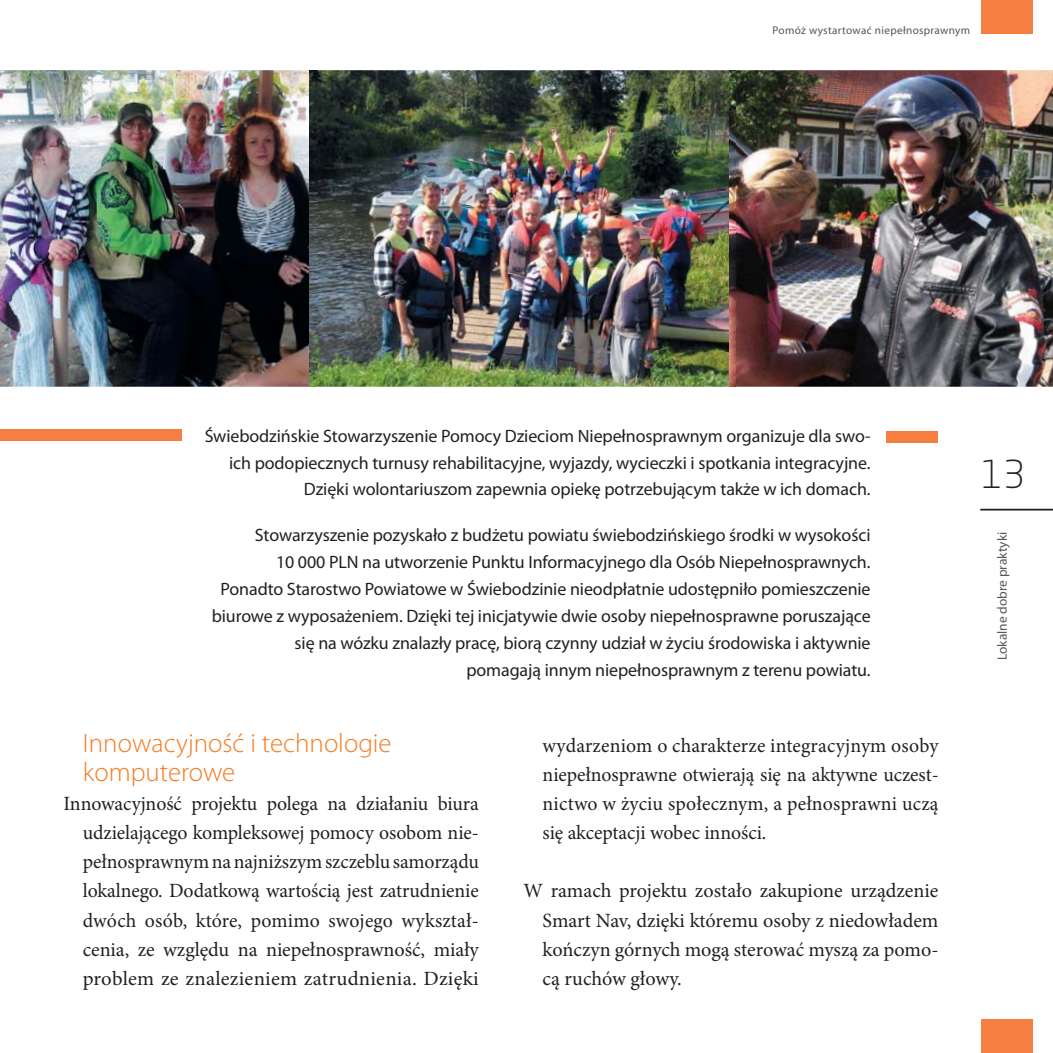
<style>
.page{position:relative;width:1053px;height:1053px;background:#fff}
.page>*{position:absolute;margin:0;border:0;box-sizing:border-box;transform-origin:0 0}
.t1{font:300 38.02px "Neo Sans Std";color:#231f20}
.t2{font:300 27px/29.2px "Myriad Pro";color:#f47b20}
.t3{font:20.25px/29.2px "Minion Pro";color:#231f20;text-align:justify}
.t4{font:18px/27px "Myriad Pro";letter-spacing:-.005em;color:#231f20;text-align:right}
.t5{font:13.5px "Myriad Pro";color:#555658}
.t6{font:11.25px "Myriad Pro";letter-spacing:.03em;color:#555658}
</style>
<div class="page">
<div style="left:980px;top:0;width:52px;height:33px;background:#f57f41"></div>
<div style="left:980px;top:1019px;width:52px;height:33px;background:#f57f41"></div>
<hr style="left:980px;top:508px;width:72px;height:2px;background:#231f20">
<img style="left:0;top:70px;width:309px;height:317px">
<img style="left:317px;top:70px;width:412px;height:317px">
<img style="left:309px;top:70px;width:8px;height:317px">
<img style="left:735px;top:70px;width:317px;height:251px">
<img style="left:735px;top:321px;width:317px;height:66px">
<img style="left:729px;top:70px;width:6px;height:317px">
<div style="left:0;top:429px;width:182px;height:12px;background:#f57f41"></div>
<div style="left:886px;top:431px;width:52px;height:11px;background:#f57f41"></div>
<p class="t6" style="left:772px;top:26px;width:199px">Pomóż wystartować niepełnosprawnym</p>
<p class="t4" style="left:205px;top:424px;width:667px">Świebodzińskie Stowarzyszenie Pomocy Dzieciom Niepełnosprawnym organizuje dla swo&shy;ich podopiecznych turnusy rehabilitacyjne, wyjazdy, wycieczki i spotkania integracyjne.<br>Dzięki wolontariuszom zapewnia opiekę potrzebującym także w ich domach.</p>
<p class="t4" style="left:212px;top:523px;width:660px">Stowarzyszenie pozyskało z budżetu powiatu świebodzińskiego środki w wysokości<br>10 000 PLN na utworzenie Punktu Informacyjnego dla Osób Niepełnosprawnych.<br>Ponadto Starostwo Powiatowe w Świebodzinie nieodpłatnie udostępniło pomieszczenie biurowe z wyposażeniem. Dzięki tej inicjatywie dwie osoby niepełnosprawne poruszające się na wózku znalazły pracę, biorą czynny udział w życiu środowiska i aktywnie<br>pomagają innym niepełnosprawnym z terenu powiatu.</p>
<h2 class="t2" style="left:83px;top:730px;width:310px">Innowacyjność i technologie komputerowe</h2>
<p class="t3" style="left:83px;top:790px;width:397px;text-indent:-19px">Innowacyjność projektu polega na działaniu biura udzielającego kompleksowej pomocy osobom nie&shy;pełnosprawnym na najniższym szczeblu samorządu lokalnego. Dodatkową wartością jest zatrudnienie dwóch osób, które, pomimo swojego wykształ&shy;cenia, ze względu na niepełnosprawność, miały problem ze znalezieniem zatrudnienia. Dzięki</p>
<p class="t3" style="left:542px;top:732px;width:397px">wydarzeniom o charakterze integracyjnym osoby niepełnosprawne otwierają się na aktywne uczest&shy;nictwo w życiu społecznym, a pełnosprawni uczą się akceptacji wobec inności.</p>
<p class="t3" style="left:542px;top:878px;width:397px;text-indent:-19px">W ramach projektu zostało zakupione urządzenie Smart Nav, dzięki któremu osoby z niedowładem kończyn górnych mogą sterować myszą za pomo&shy;cą ruchów głowy.</p>
<h1 class="t1" style="left:981px;top:456px;width:46px">13</h1>
<p class="t5" style="left:997px;top:660px;width:130px;rotate:-90deg">Lokalne dobre praktyki</p>
</div>
